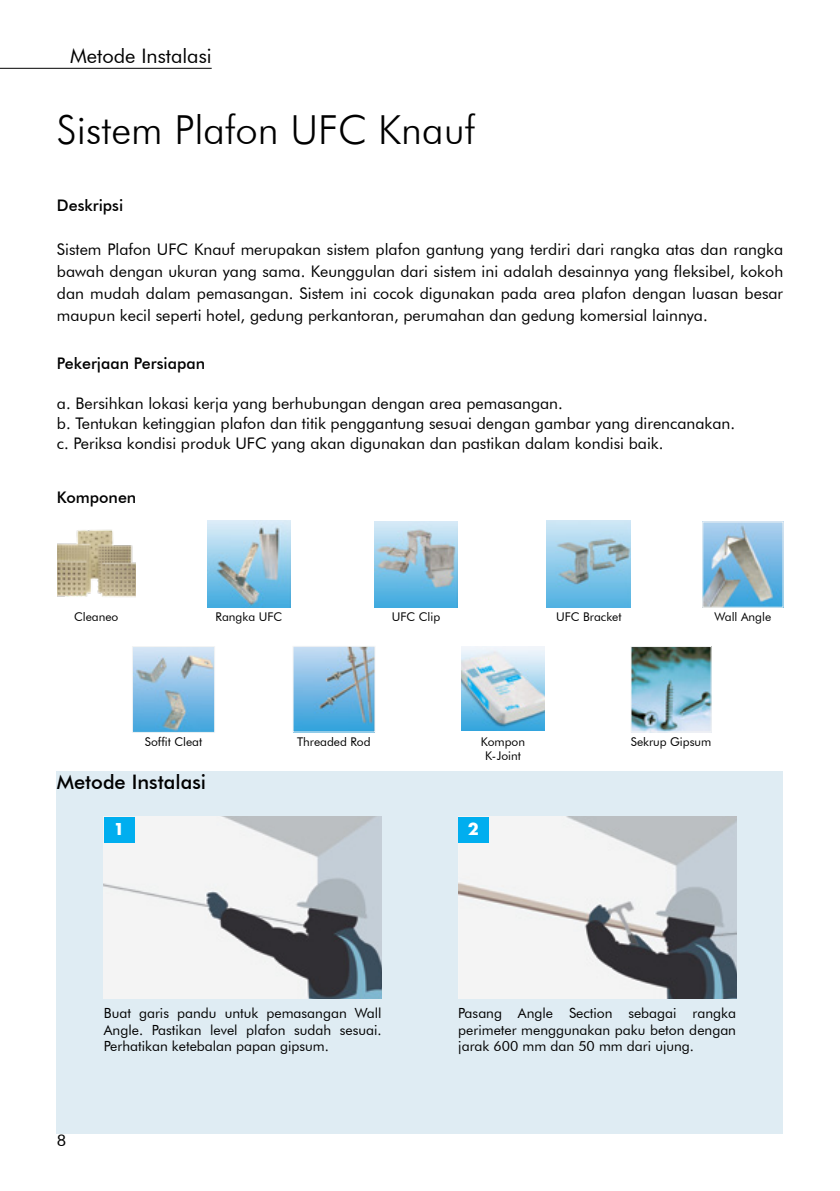
<style>
.page{position:relative;width:840px;height:1191px;background:#fff}
.page>*{position:absolute;margin:0;border:0;box-sizing:border-box;transform-origin:0 0}
.t1{font:300 40px "Futura BT";color:#000}
.t2{font:20px "Futura BT";color:#000}
.t3{font:500 20px "Futura BT";color:#000}
.t4{font:16px/22px "Futura BT";color:#000;text-align:justify}
.t5{font:500 16px "Futura BT";color:#000}
.t6{font:700 16px "Futura";color:#fff}
.t7{font:14px/16.8px "Futura BT";color:#000;text-align:justify}
.t8{font:12px/14.4px "Futura BT";color:#000;text-align:center}
</style>
<div class="page">
<hr style="left:0;top:68px;width:211px;height:1px;background:#000">
<div style="left:57px;top:771px;width:725px;height:363px;background:#dfecf3"></div>
<img style="left:458px;top:817px;width:277px;height:181px">
<img style="left:104px;top:817px;width:277px;height:181px">
<img style="left:134px;top:648px;width:79px;height:82px">
<div style="left:132px;top:646px;width:83px;height:86px;border:1px solid #f3f4f4"></div>
<img style="left:208px;top:521px;width:82px;height:87px">
<img style="left:374px;top:522px;width:83px;height:85px">
<img style="left:704px;top:524px;width:76px;height:81px">
<div style="left:702px;top:522px;width:80px;height:85px;border:1px solid #f3f4f4"></div>
<img style="left:546px;top:520px;width:84px;height:87px">
<img style="left:295px;top:648px;width:78px;height:82px">
<div style="left:293px;top:646px;width:82px;height:86px;border:1px solid #f3f4f4"></div>
<img style="left:632px;top:648px;width:77px;height:82px">
<div style="left:630px;top:646px;width:81px;height:86px;border:1px solid #f3f4f4"></div>
<img style="left:57px;top:529px;width:79px;height:68px">
<div style="left:104px;top:817px;width:30px;height:25px;background:#00aeef"></div>
<div style="left:458px;top:817px;width:30px;height:25px;background:#00aeef"></div>
<img style="left:461px;top:646px;width:83px;height:84px">
<p class="t2" style="left:70px;top:43px;width:143px">Metode Instalasi</p>
<h1 class="t1" style="left:57px;top:105px;width:419px">Sistem Plafon UFC Knauf</h1>
<p class="t5" style="left:57px;top:195px;width:68px">Deskripsi</p>
<p class="t4" style="left:57px;top:238px;width:727px">Sistem Plafon UFC Knauf merupakan sistem plafon gantung yang terdiri dari rangka atas dan rangka bawah dengan ukuran yang sama. Keunggulan dari sistem ini adalah desainnya yang fleksibel, kokoh dan mudah dalam pemasangan. Sistem ini cocok digunakan pada area plafon dengan luasan besar maupun kecil seperti hotel, gedung perkantoran, perumahan dan gedung komersial lainnya.</p>
<p class="t5" style="left:57px;top:353px;width:150px">Pekerjaan Persiapan</p>
<p class="t4" style="left:57px;top:393px;width:679px;line-height:20px;text-align:left">a. Bersihkan lokasi kerja yang berhubungan dengan area pemasangan.<br>b. Tentukan ketinggian plafon dan titik penggantung sesuai dengan gambar yang direncanakan. c. Periksa kondisi produk UFC yang akan digunakan dan pastikan dalam kondisi baik.</p>
<p class="t5" style="left:57px;top:487px;width:81px">Komponen</p>
<p class="t8" style="left:74px;top:609px;width:46px">Cleaneo</p>
<p class="t8" style="left:215px;top:609px;width:68px">Rangka UFC</p>
<p class="t8" style="left:391px;top:609px;width:50px">UFC Clip</p>
<p class="t8" style="left:556px;top:609px;width:67px">UFC Bracket</p>
<p class="t8" style="left:714px;top:609px;width:58px">Wall Angle</p>
<p class="t8" style="left:145px;top:734px;width:59px">Soffit Cleat</p>
<p class="t8" style="left:480px;top:734px;width:46px">Kompon<br>K-Joint</p>
<p class="t8" style="left:297px;top:734px;width:75px">Threaded Rod</p>
<p class="t8" style="left:630px;top:734px;width:82px">Sekrup Gipsum</p>
<p class="t3" style="left:57px;top:769px;width:151px">Metode Instalasi</p>
<p class="t6" style="left:113px;top:818px;width:12px">1</p>
<p class="t6" style="left:467px;top:818px;width:12px">2</p>
<p class="t4" style="left:57px;top:1129px;width:11px">8</p>
<p class="t7" style="left:104px;top:1004px;width:279px">Buat garis pandu untuk pemasangan Wall Angle. Pastikan level plafon sudah sesuai.<br>Perhatikan ketebalan papan gipsum.</p>
<p class="t7" style="left:458px;top:1004px;width:279px">Pasang Angle Section sebagai rangka perimeter menggunakan paku beton dengan jarak 600 mm dan 50 mm dari ujung.</p>
</div>
